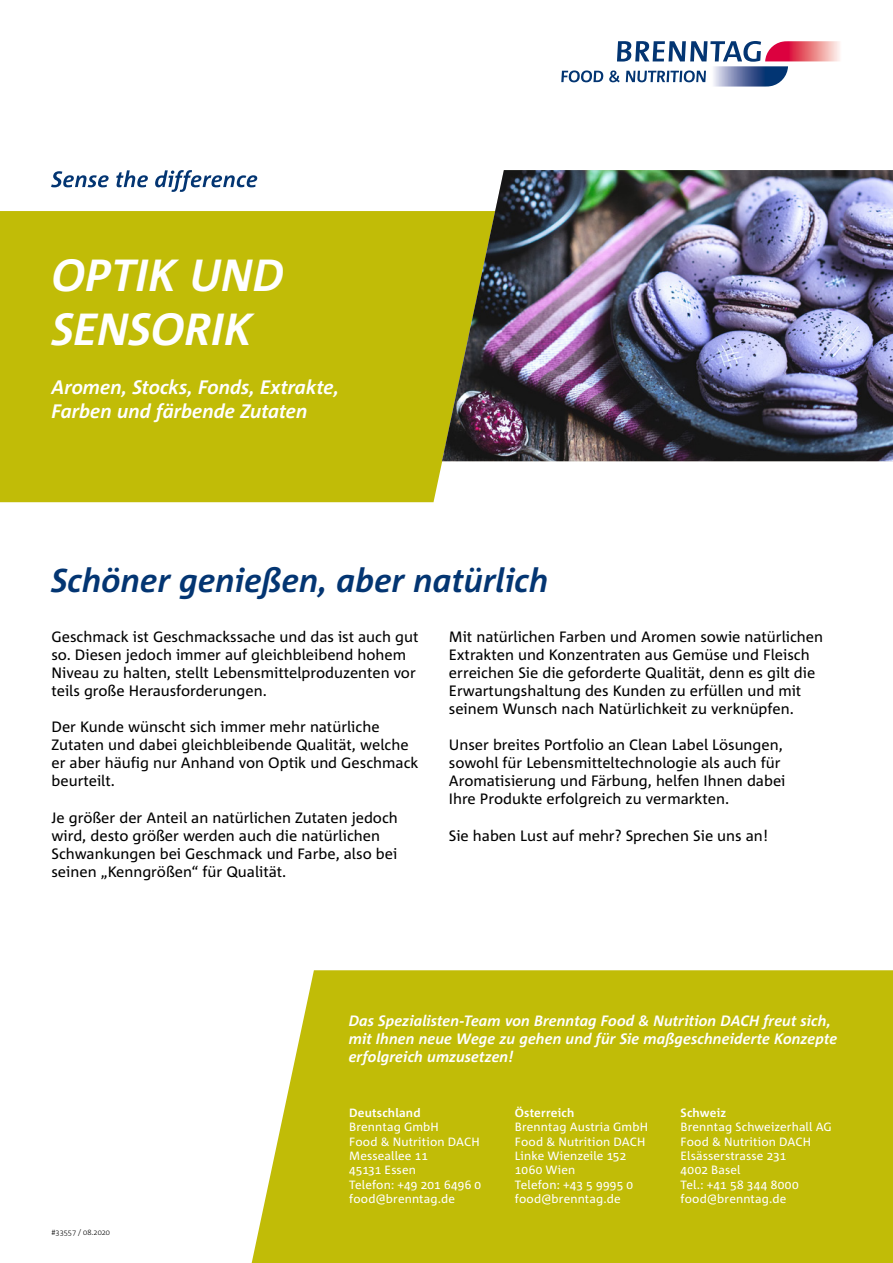
<style>
.page{position:relative;width:893px;height:1263px;background:#fff}
.page>*{position:absolute;margin:0;border:0;box-sizing:border-box;transform-origin:0 0}
.t1{font:italic 700 45px/54px "Corpid E1 s";letter-spacing:-.035em;color:#fff}
.t2{font:italic 700 33px "Corpid E1 s";color:#033572}
.t3{font:italic 700 19.5px/23.4px "Corpid E1 s";letter-spacing:-.005em;color:#fff}
.t4{font:15px/18px "Corpid E1 s";color:#000}
.t5{font:italic 700 15px/18px "Corpid E1 s";color:#fff}
.t6{font:12px/14.4px "Corpid E1 s";letter-spacing:.01em;color:#fff}
.t7{font:700 12px "Corpid E1 s";letter-spacing:.015em;color:#fff}
.t8{font:300 7.5px "Corpid E1 s";color:#000}
</style>
<div class="page">
<div style="left:0;top:211px;width:495px;height:291px;background:#c1bc07"></div>
<img style="left:442px;top:170px;width:451px;height:291px">
<svg style="left:561px;top:41px;width:279px;height:46px"></svg>
<svg style="left:51px;top:170px;width:206px;height:22px"></svg>
<div style="left:252px;top:970px;width:641px;height:293px;background:#c1bc07"></div>
<h1 class="t1" style="left:51px;top:247px;width:235px">OPTIK UND<br>SENSORIK</h1>
<h3 class="t3" style="left:51px;top:375px;width:289px">Aromen, Stocks, Fonds, Extrakte,<br>Farben und färbende Zutaten</h3>
<h2 class="t2" style="left:51px;top:560px;width:499px">Schöner genießen, aber natürlich</h2>
<p class="t4" style="left:51px;top:628px;width:368px">Geschmack ist Geschmackssache und das ist auch gut so. Diesen jedoch immer auf gleichbleibend hohem Niveau zu halten, stellt Lebensmittelproduzenten vor teils große Herausforderungen.</p>
<p class="t4" style="left:51px;top:718px;width:369px">Der Kunde wünscht sich immer mehr natürliche Zutaten und dabei gleichbleibende Qualität, welche er aber häufig nur Anhand von Optik und Geschmack beurteilt.</p>
<p class="t4" style="left:51px;top:808px;width:348px">Je größer der Anteil an natürlichen Zutaten jedoch wird, desto größer werden auch die natürlichen Schwankungen bei Geschmack und Farbe, also bei seinen „Kenngrößen“ für Qualität.</p>
<p class="t4" style="left:449px;top:628px;width:376px">Mit natürlichen Farben und Aromen sowie natürlichen Extrakten und Konzentraten aus Gemüse und Fleisch erreichen Sie die geforderte Qualität, denn es gilt die Erwartungshaltung des Kunden zu erfüllen und mit seinem Wunsch nach Natürlichkeit zu verknüpfen.</p>
<p class="t4" style="left:449px;top:736px;width:338px">Unser breites Portfolio an Clean Label Lösungen, sowohl für Lebensmitteltechnologie als auch für Aromatisierung und Färbung, helfen Ihnen dabei Ihre Produkte erfolgreich zu vermarkten.</p>
<p class="t4" style="left:449px;top:826px;width:321px">Sie haben Lust auf mehr? Sprechen Sie uns an!</p>
<p class="t5" style="left:349px;top:1011px;width:490px">Das Spezialisten-Team von Brenntag Food &amp; Nutrition DACH freut sich, mit Ihnen neue Wege zu gehen und für Sie maßgeschneiderte Konzepte erfolgreich umzusetzen!</p>
<p class="t8" style="left:51px;top:1228px;width:60px">#33557 / 08.2020</p>
<p class="t7" style="left:349px;top:1105px;width:73px">Deutschland</p>
<p class="t6" style="left:349px;top:1119px;width:133px">Brenntag GmbH<br>Food &amp; Nutrition DACH<br>Messeallee 11<br>45131 Essen<br>Telefon: +49 201 6496 0 food@brenntag.de</p>
<p class="t7" style="left:515px;top:1105px;width:61px">Österreich</p>
<p class="t6" style="left:515px;top:1119px;width:135px">Brenntag Austria GmbH<br>Food &amp; Nutrition DACH<br>Linke Wienzeile 152<br>1060 Wien<br>Telefon: +43 5 9995 0 food@brenntag.de</p>
<p class="t7" style="left:680px;top:1105px;width:47px">Schweiz</p>
<p class="t6" style="left:680px;top:1119px;width:153px">Brenntag Schweizerhall AG<br>Food &amp; Nutrition DACH<br>Elsässerstrasse 231<br>4002 Basel<br>Tel.: +41 58 344 8000 food@brenntag.de</p>
</div>
